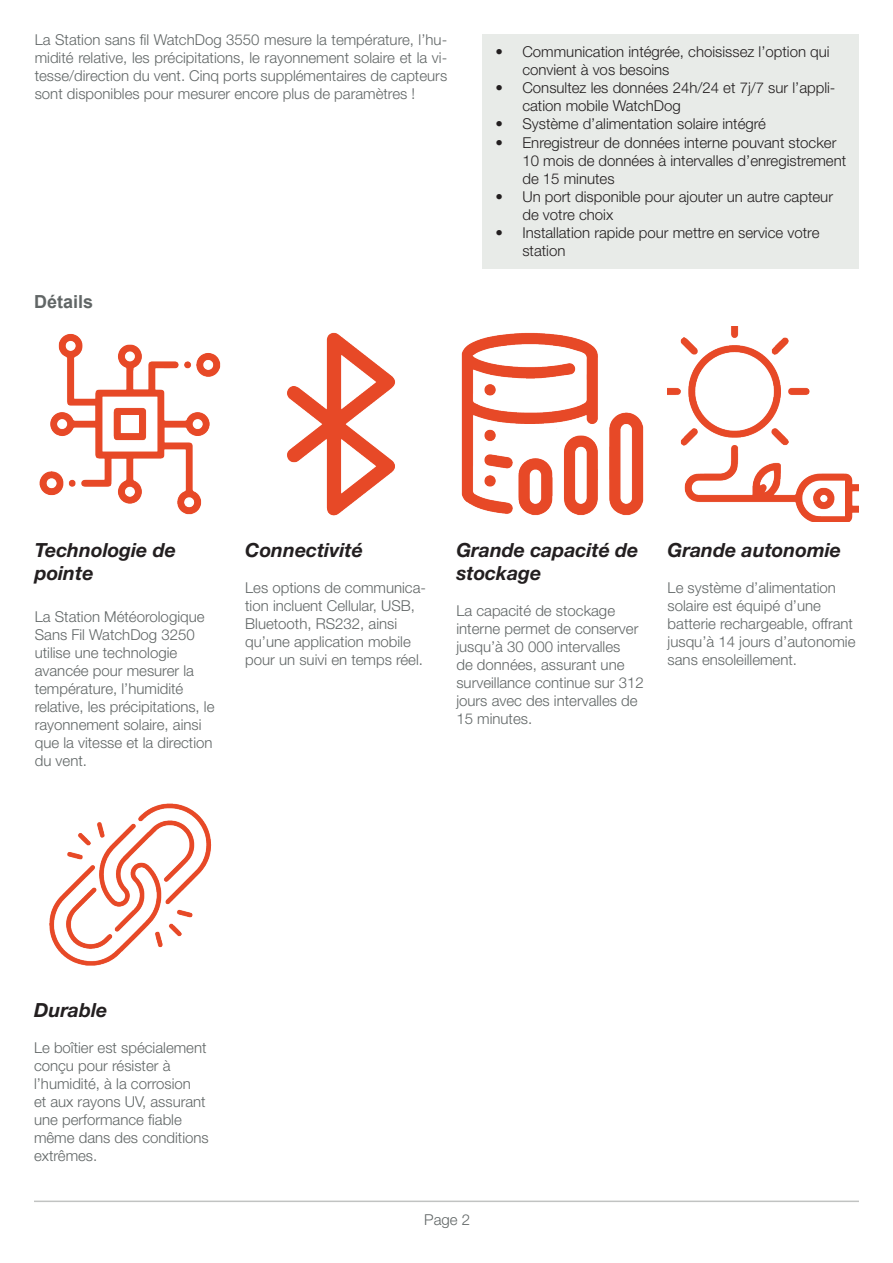
<style>
.page{position:relative;width:893px;height:1263px;background:#fff}
.page>*{position:absolute;margin:0;border:0;box-sizing:border-box;transform-origin:0 0}
.Sous-titre_paragraphe{font:italic 700 19.5px/23.4px "Helvetica Neue LT Std";color:#231f20}
.Sous-titre_paragraphe-2{font:700 18px "Arial";color:#616666}
.Texte_paragraphe{font:300 15px/18px "Helvetica Neue LT Std";color:#616666}
.t1{font:300 15px/18px "Helvetica Neue LT Std";color:#231f20}
.Texte_pied_de_page{font:300 15px "Helvetica Neue LT Std";color:#616666}
</style>
<div class="page">
<hr style="left:34px;top:1200px;width:825px;height:2px;background:#c1c3c2">
<div style="left:483px;top:34px;width:376px;height:234px;background:#e8ebe8"></div>
<img style="left:39px;top:334px;width:182px;height:181px">
<img style="left:287px;top:332px;width:108px;height:184px">
<img style="left:668px;top:327px;width:191px;height:194px">
<img style="left:461px;top:332px;width:183px;height:184px">
<img style="left:49px;top:803px;width:163px;height:163px">
<p class="Texte_paragraphe" style="left:35px;top:30px;width:414px;text-align:justify">La Station sans fil WatchDog 3550 mesure la température, l’hu&shy;midité relative, les précipitations, le rayonnement solaire et la vi&shy;tesse/direction du vent. Cinq ports supplémentaires de capteurs sont disponibles pour mesurer encore plus de paramètres !</p>
<p class="Sous-titre_paragraphe-2" style="left:34px;top:289px;width:61px">Détails</p>
<p class="t1" style="left:522px;top:43px;width:309px;text-indent:-27px">• Communication intégrée, choisissez l’option qui convient à vos besoins</p>
<p class="t1" style="left:522px;top:79px;width:315px;text-indent:-27px">• Consultez les données 24h/24 et 7j/7 sur l’appli&shy;cation mobile WatchDog</p>
<p class="t1" style="left:495px;top:115px;width:272px">• Système d’alimentation solaire intégré</p>
<p class="t1" style="left:522px;top:133px;width:325px;text-indent:-27px">• Enregistreur de données interne pouvant stocker<br>10 mois de données à intervalles d’enregistrement de 15 minutes</p>
<p class="t1" style="left:522px;top:187px;width:312px;text-indent:-27px">• Un port disponible pour ajouter un autre capteur de votre choix</p>
<p class="t1" style="left:522px;top:223px;width:299px;text-indent:-27px">• Installation rapide pour mettre en service votre station</p>
<p class="Sous-titre_paragraphe" style="left:35px;top:538px;width:143px">Technologie de pointe</p>
<p class="Texte_paragraphe" style="left:35px;top:607px;width:181px">La Station Météorologique<br>Sans Fil WatchDog 3250 utilise une technologie avancée pour mesurer la température, l’humidité relative, les précipitations, le rayonnement solaire, ainsi que la vitesse et la direction du vent.</p>
<p class="Sous-titre_paragraphe" style="left:245px;top:538px;width:119px">Connectivité</p>
<p class="Texte_paragraphe" style="left:245px;top:578px;width:182px">Les options de communica&shy;tion incluent Cellular, USB,<br>Bluetooth, RS232, ainsi qu’une application mobile pour un suivi en temps réel.</p>
<p class="Sous-titre_paragraphe" style="left:456px;top:538px;width:183px">Grande capacité de stockage</p>
<p class="Texte_paragraphe" style="left:456px;top:602px;width:189px">La capacité de stockage interne permet de conserver jusqu’à 30 000 intervalles<br>de données, assurant une surveillance continue sur 312 jours avec des intervalles de<br>15 minutes.</p>
<p class="Sous-titre_paragraphe" style="left:668px;top:538px;width:175px">Grande autonomie</p>
<p class="Texte_paragraphe" style="left:668px;top:578px;width:189px">Le système d’alimentation solaire est équipé d’une batterie rechargeable, offrant jusqu’à 14 jours d’autonomie sans ensoleillement.</p>
<p class="Sous-titre_paragraphe" style="left:34px;top:998px;width:75px">Durable</p>
<p class="Texte_paragraphe" style="left:34px;top:1038px;width:176px">Le boîtier est spécialement conçu pour résister à l’humidité, à la corrosion<br>et aux rayons UV, assurant une performance fiable même dans des conditions extrêmes.</p>
<p class="Texte_pied_de_page" style="left:424px;top:1210px;width:47px">Page 2</p>
</div>
